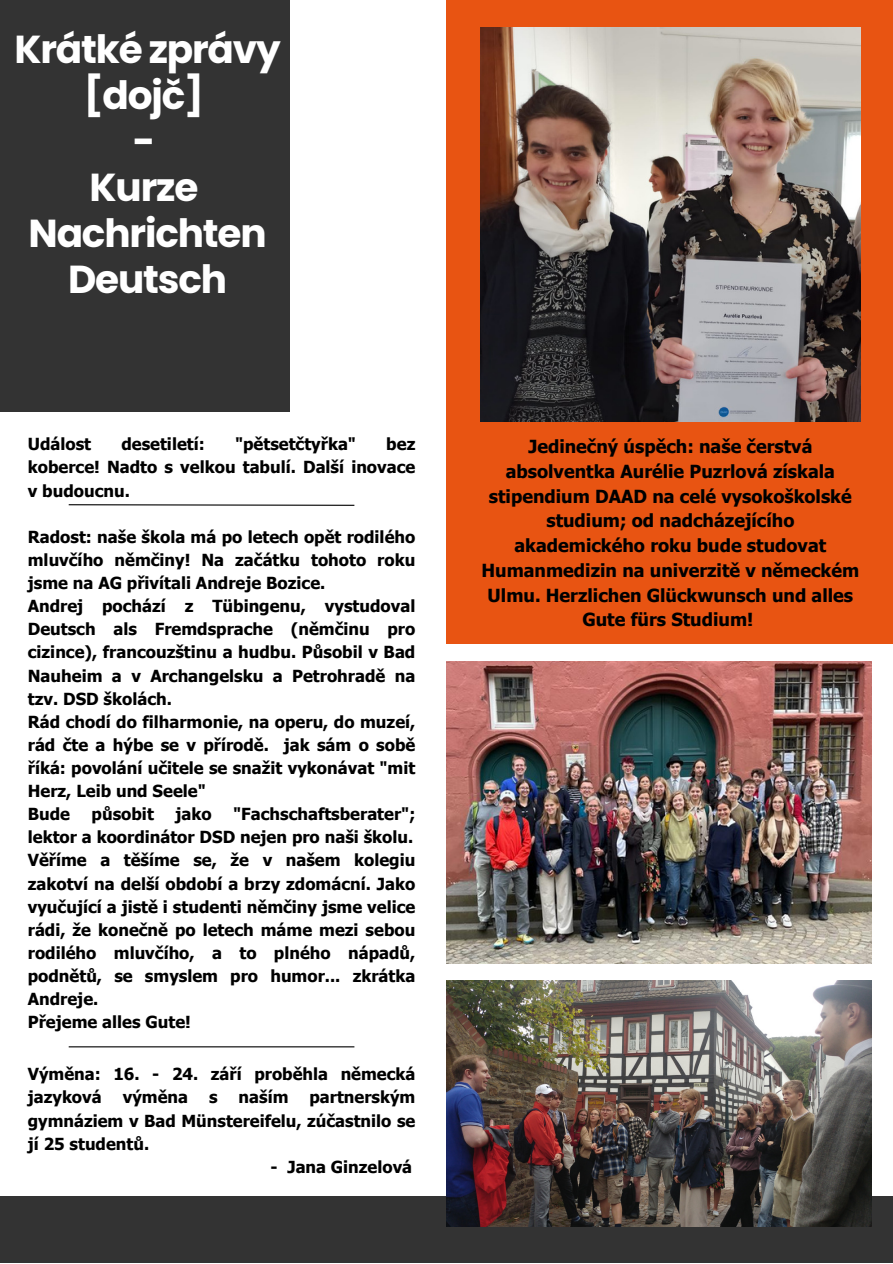
<style>
.page{position:relative;width:893px;height:1264px;background:#fff}
.page>*{position:absolute;margin:0;border:0;box-sizing:border-box;transform-origin:0 0}
.t1{font:700 39px/46px "Poppins";letter-spacing:-.03em;color:#fff;text-align:center}
.t2{font:700 18px/24.8px "Tahoma";color:#000;text-align:center}
.t3{font:700 16.65px/23.1px "Tahoma";color:#000;text-align:justify}
.t4{font:700 16.5px/23.1px "Tahoma";color:#000}
</style>
<div class="page">
<div style="left:0;top:0;width:290px;height:412px;background:#333"></div>
<div style="left:0;top:1195px;width:892px;height:67px;background:#333"></div>
<div style="left:446px;top:0;width:446px;height:644px;background:#e85412"></div>
<img style="left:480px;top:28px;width:380px;height:393px">
<img style="left:446px;top:661px;width:425px;height:302px">
<img style="left:446px;top:980px;width:425px;height:246px">
<svg style="left:68px;top:504px;width:287px;height:2px"></svg>
<hr style="left:69px;top:1046px;width:285px;height:1px;background:#000">
<p class="t1" style="left:14px;top:26px;width:268px">Krátké zprávy [dojč]</p>
<p class="t1" style="left:133px;top:118px;width:24px">-</p>
<p class="t1" style="left:90px;top:164px;width:110px">Kurze</p>
<p class="t1" style="left:29px;top:210px;width:239px">Nachrichten<br>Deutsch</p>
<p class="t3" style="left:28px;top:432px;width:65px">Událost</p>
<p class="t3" style="left:121px;top:432px;width:85px">desetiletí:</p>
<p class="t3" style="left:235px;top:432px;width:123px">"pětsetčtyřka"</p>
<p class="t3" style="left:28px;top:432px;width:389px;text-indent:358px">bez koberce! Nadto s velkou tabulí. Další inovace v budoucnu.</p>
<p class="t3" style="left:28px;top:524px;width:389px">Radost: naše škola má po letech opět rodilého mluvčího němčiny! Na začátku tohoto roku jsme na AG přivítali Andreje Bozice.</p>
<p class="t3" style="left:28px;top:594px;width:389px">Andrej pochází z Tübingenu, vystudoval Deutsch als Fremdsprache (němčinu pro cizince), francouzštinu a hudbu. Působil v Bad Nauheim a v Archangelsku a Petrohradě na tzv. DSD školách.</p>
<p class="t3" style="left:28px;top:709px;width:389px">Rád chodí do filharmonie, na operu, do muzeí, rád čte a hýbe se v přírodě. jak sám o sobě říká: povolání učitele se snažit vykonávat "mit Herz, Leib und Seele"</p>
<p class="t3" style="left:28px;top:802px;width:44px">Bude</p>
<p class="t3" style="left:92px;top:802px;width:64px">působit</p>
<p class="t3" style="left:175px;top:802px;width:38px">jako</p>
<p class="t3" style="left:28px;top:802px;width:389px;text-align:right">"Fachschaftsberater";<br>lektor a koordinátor DSD nejen pro naši školu.</p>
<p class="t3" style="left:28px;top:848px;width:389px">Věříme a těšíme se, že v našem kolegiu zakotví na delší období a brzy zdomácní. Jako vyučující a jistě i studenti němčiny jsme velice rádi, že konečně po letech máme mezi sebou rodilého mluvčího, a to plného nápadů, podnětů, se smyslem pro humor... zkrátka Andreje.</p>
<p class="t3" style="left:28px;top:1010px;width:164px">Přejeme alles Gute!</p>
<p class="t4" style="left:28px;top:1062px;width:389px">Výměna: 16. - 24. září proběhla německá jazyková</p>
<p class="t4" style="left:28px;top:1085px;width:389px;text-align:justify;text-indent:282px">partnerským gymnáziem v Bad Münstereifelu, zúčastnilo se jí 25 studentů.</p>
<p class="t4" style="left:270px;top:1154px;width:143px">- Jana Ginzelová</p>
<p class="t4" style="left:123px;top:1085px;width:67px">výměna</p>
<p class="t4" style="left:209px;top:1085px;width:10px">s</p>
<p class="t4" style="left:238px;top:1085px;width:51px">naším</p>
<p class="t2" style="left:481px;top:433px;width:379px">Jedinečný úspěch: naše čerstvá absolventka Aurélie Puzrlová získala stipendium DAAD na celé vysokoškolské studium; od nadcházejícího akademického roku bude studovat Humanmedizin na univerzitě v německém Ulmu. Herzlichen Glückwunsch und alles Gute fürs Studium!</p>
</div>
